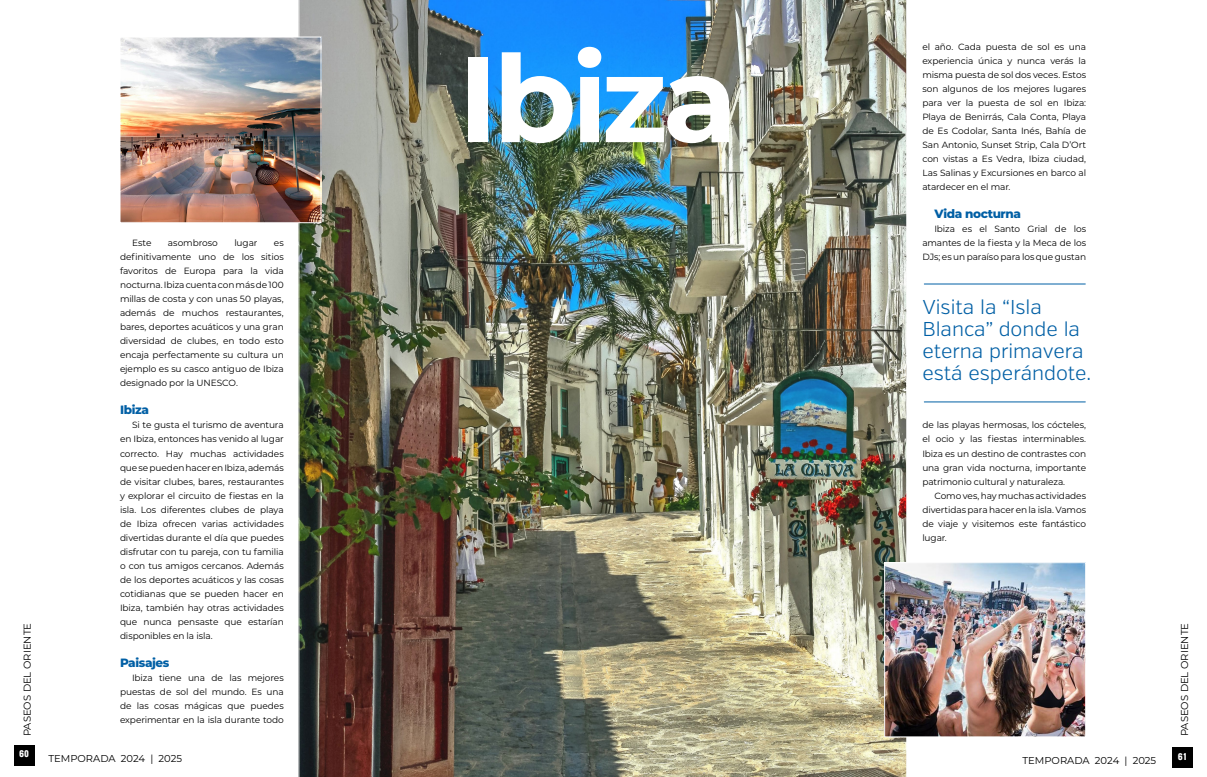
<style>
.page{position:relative;width:1207px;height:777px;background:#fff}
.page>*{position:absolute;margin:0;border:0;box-sizing:border-box;transform-origin:0 0}
.t1{font:700 121px "Montserrat";letter-spacing:-.045em;color:#fff}
.t2{font:300 20px/22px "Verb";color:#005fa5}
.t3{font:800 12px "Montserrat";letter-spacing:-.03em;color:#005fa5}
.t4{font:10px "Montserrat";color:#000}
.t5{font:700 10px "Freeroad";color:#fff}
.t6{font:9px/14px "Montserrat";letter-spacing:-.01em;color:#000;text-align:justify}
.t7{font:9px/14px "Montserrat";letter-spacing:-.01em;color:#000101;text-align:justify}
</style>
<div class="page">
<div style="left:14px;top:744px;width:20px;height:21px;background:#000"></div>
<div style="left:1173px;top:747px;width:20px;height:20px;background:#000"></div>
<img style="left:298px;top:0;width:609px;height:776px">
<img style="left:121px;top:38px;width:198px;height:183px">
<div style="left:119px;top:36px;width:202px;height:187px;border:1px solid #fff"></div>
<img style="left:886px;top:564px;width:198px;height:171px">
<div style="left:884px;top:562px;width:202px;height:175px;border:1px solid #fff"></div>
<hr style="left:924px;top:283px;width:161px;height:1px;background:#005fa5">
<hr style="left:924px;top:401px;width:161px;height:1px;background:#005fa5">
<p class="t6" style="left:922px;top:39px;width:165px">el año. Cada puesta de sol es una experiencia única y nunca verás la misma puesta de sol dos veces. Estos son algunos de los mejores lugares para ver la puesta de sol en Ibiza:<br>Playa de Benirrás, Cala Conta, Playa de Es Codolar, Santa Inés, Bahía de San Antonio, Sunset Strip, Cala D’Ort con vistas a Es Vedra, Ibiza ciudad, Las Salinas y Excursiones en barco al atardecer en el mar.</p>
<h3 class="t3" style="left:934px;top:205px;width:88px">Vida nocturna</h3>
<p class="t7" style="left:922px;top:221px;width:165px;text-indent:12px">Ibiza es el Santo Grial de los amantes de la fiesta y la Meca de los DJs; es un paraíso para los que gustan</p>
<h1 class="t1" style="left:458px;top:12px;width:280px">Ibiza</h1>
<p class="t6" style="left:132px;top:235px;width:21px">Este</p>
<p class="t6" style="left:168px;top:235px;width:51px">asombroso</p>
<p class="t6" style="left:234px;top:235px;width:25px">lugar</p>
<p class="t6" style="left:120px;top:235px;width:165px;text-indent:154px">es definitivamente uno de los sitios favoritos de Europa para la vida nocturna. Ibiza cuenta con más de 100 millas de costa y con unas 50 playas, además de muchos restaurantes, bares, deportes acuáticos y una gran diversidad de clubes, en todo esto encaja perfectamente su cultura un ejemplo es su casco antiguo de Ibiza designado por la UNESCO.</p>
<h3 class="t3" style="left:120px;top:401px;width:30px">Ibiza</h3>
<p class="t6" style="left:120px;top:417px;width:165px;text-indent:12px">Si te gusta el turismo de aventura en Ibiza, entonces has venido al lugar correcto. Hay muchas actividades que se pueden hacer en Ibiza, además de visitar clubes, bares, restaurantes y explorar el circuito de fiestas en la isla. Los diferentes clubes de playa de Ibiza ofrecen varias actividades divertidas durante el día que puedes disfrutar con tu pareja, con tu familia o con tus amigos cercanos. Además de los deportes acuáticos y las cosas cotidianas que se pueden hacer en Ibiza, también hay otras actividades que nunca pensaste que estarían disponibles en la isla.</p>
<h3 class="t3" style="left:120px;top:653px;width:51px">Paisajes</h3>
<p class="t6" style="left:120px;top:669px;width:165px;text-indent:12px">Ibiza tiene una de las mejores puestas de sol del mundo. Es una de las cosas mágicas que puedes experimentar en la isla durante todo</p>
<h2 class="t2" style="left:922px;top:296px;width:170px">Visita la “Isla<br>Blanca” donde la eterna primavera está esperándote.</h2>
<p class="t7" style="left:922px;top:418px;width:165px">de las playas hermosas, los cócteles, el ocio y las fiestas interminables.<br>Ibiza es un destino de contrastes con una gran vida nocturna, importante patrimonio cultural y naturaleza.</p>
<p class="t7" style="left:922px;top:488px;width:165px;text-indent:12px">Como ves, hay muchas actividades divertidas para hacer en la isla. Vamos de viaje y visitemos este fantástico lugar.</p>
<p class="t4" style="left:20px;top:736px;width:115px;rotate:-90deg">PASEOS DEL ORIENTE</p>
<p class="t4" style="left:1177px;top:736px;width:115px;rotate:-90deg">PASEOS DEL ORIENTE</p>
<p class="t5" style="left:19px;top:747px;width:12px">60</p>
<p class="t5" style="left:1178px;top:750px;width:11px">61</p>
<p class="t4" style="left:48px;top:750px;width:135px">TEMPORADA 2024 | 2025</p>
<p class="t4" style="left:1022px;top:753px;width:135px">TEMPORADA 2024 | 2025</p>
</div>
